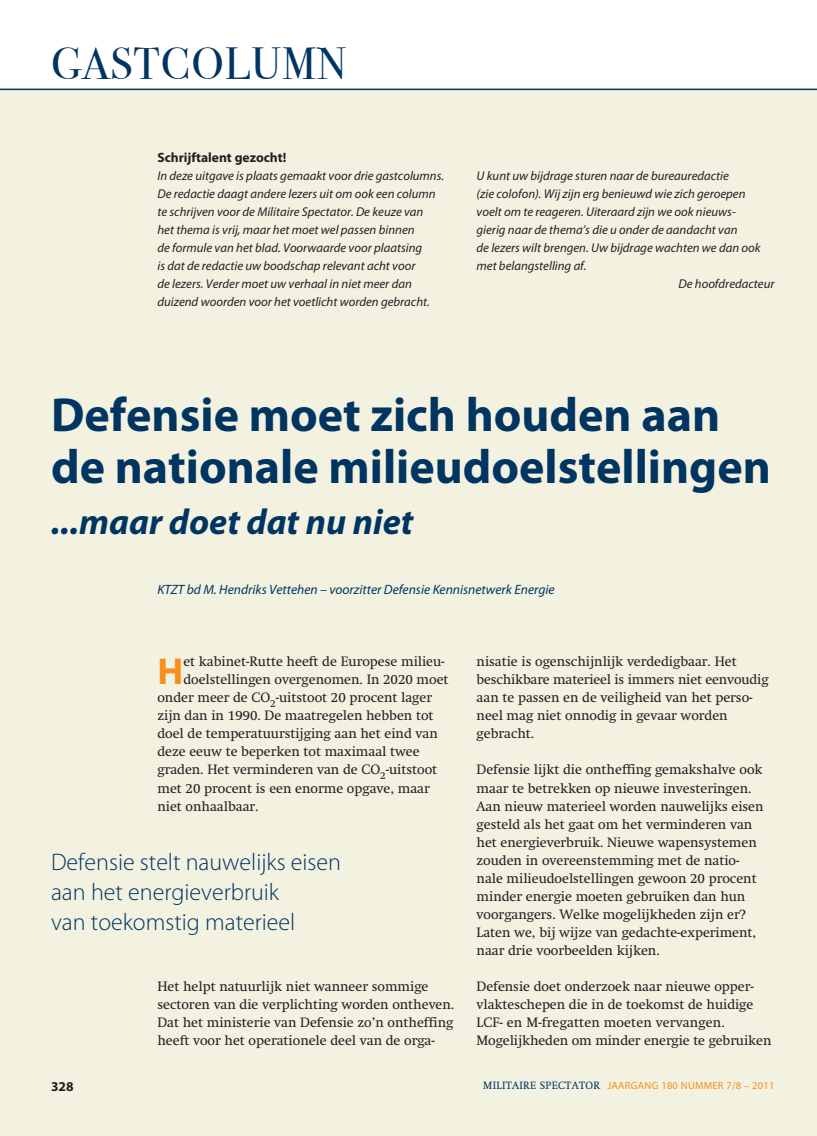
<style>
.page{position:relative;width:817px;height:1136px;background:#fff}
.page>*{position:absolute;margin:0;border:0;box-sizing:border-box;transform-origin:0 0}
.t1{font:700 48px/52.5px "Myriad Pro";color:#003562}
.t2{font:45px "Bodoni Svty Two OSITCTT Book";letter-spacing:.02em;color:#003562}
.t3{font:700 37.65px "Myriad Pro";color:#f68f1e}
.t4{font:italic 700 36px "Myriad Pro";color:#003562}
.t5{font:300 24px/30px "Myriad Pro";color:#003562}
.t6{font:13.5px/18px "Swift";color:#231f20}
.t7{font:italic 13.5px "Myriad Pro";color:#003562}
.t8{font:700 13.5px "Myriad Pro";color:#231f20}
.t9{font:italic 12.75px/18px "Myriad Pro";color:#231f20}
.t10{font:10.5px "Myriad Pro";letter-spacing:.025em;color:#f68f1e}
.s1{font-family:"Swift";color:#003562}
</style>
<div class="page">
<div style="left:0;top:89px;width:816px;height:1046px;background:#f3f1e0"></div>
<hr style="left:0;top:89px;width:816px;height:1px;background:#003562">
<h2 class="t2" style="left:51px;top:37px;width:297px">GASTCOLUMN</h2>
<p class="t8" style="left:157px;top:152px;width:130px">Schrijftalent gezocht!</p>
<p class="t9" style="left:157px;top:168px;width:288px">In deze uitgave is plaats gemaakt voor drie gastcolumns.<br>De redactie daagt andere lezers uit om ook een column te schrijven voor de Militaire Spectator. De keuze van<br>het thema is vrij, maar het moet wel passen binnen<br>de formule van het blad. Voorwaarde voor plaatsing<br>is dat de redactie uw boodschap relevant acht voor<br>de lezers. Verder moet uw verhaal in niet meer dan duizend woorden voor het voetlicht worden gebracht.</p>
<p class="t9" style="left:476px;top:168px;width:254px">U kunt uw bijdrage sturen naar de bureauredactie</p>
<p class="t9" style="left:476px;top:186px;width:270px">(zie colofon). Wij zijn erg benieuwd wie zich geroepen</p>
<p class="t9" style="left:476px;top:204px;width:261px">voelt om te reageren. Uiteraard zijn we ook nieuws-</p>
<p class="t9" style="left:476px;top:222px;width:262px">gierig naar de thema’s die u onder de aandacht van</p>
<p class="t9" style="left:476px;top:240px;width:285px">de lezers wilt brengen. Uw bijdrage wachten we dan ook</p>
<p class="t9" style="left:476px;top:258px;width:111px">met belangstelling af.</p>
<p class="t9" style="left:678px;top:276px;width:97px">De hoofdredacteur</p>
<h1 class="t1" style="left:51px;top:392px;width:721px">Defensie moet zich houden aan de nationale milieudoelstellingen</h1>
<h3 class="t4" style="left:51px;top:508px;width:363px">...maar doet dat nu niet</h3>
<p class="t7" style="left:157px;top:584px;width:399px">KTZT bd M. Hendriks Vettehen – voorzitter Defensie Kennisnetwerk Energie</p>
<h3 class="t3" style="left:157px;top:657px;width:27px">H</h3>
<p class="t6" style="left:183px;top:654px;width:263px">et kabinet-Rutte heeft de Europese milieu-</p>
<p class="t6" style="left:183px;top:672px;width:267px">doelstellingen overgenomen. In 2020 moet</p>
<p class="t6" style="left:157px;top:690px;width:276px">onder meer de CO<sub>2</sub>-uitstoot 20 procent lager</p>
<p class="t6" style="left:157px;top:708px;width:277px">zijn dan in 1990. De maatregelen hebben tot</p>
<p class="t6" style="left:157px;top:726px;width:282px">doel de temperatuurstijging aan het eind van</p>
<p class="t6" style="left:157px;top:744px;width:264px">deze eeuw te beperken tot maximaal twee</p>
<p class="t6" style="left:157px;top:762px;width:281px">graden. Het verminderen van de CO<sub>2</sub>-uitstoot</p>
<p class="t6" style="left:157px;top:780px;width:274px">met 20 procent is een enorme opgave, maar</p>
<p class="t6" style="left:157px;top:798px;width:103px">niet onhaalbaar.</p>
<h3 class="t5" style="left:51px;top:848px;width:291px">Defensie stelt nauwelijks eisen aan het energieverbruik<br>van toekomstig materieel</h3>
<p class="t6" style="left:157px;top:978px;width:298px">Het helpt natuurlijk niet wanneer sommige sectoren van die verplichting worden ontheven.<br>Dat het ministerie van Defensie zo’n ontheffing heeft voor het operationele deel van de orga-</p>
<p class="t6" style="left:476px;top:654px;width:293px">nisatie is ogenschijnlijk verdedigbaar. Het beschikbare materieel is immers niet eenvoudig aan te passen en de veiligheid van het perso&shy;neel mag niet onnodig in gevaar worden gebracht.</p>
<p class="t6" style="left:476px;top:762px;width:288px">Defensie lijkt die ontheffing gemakshalve ook maar te betrekken op nieuwe investeringen.<br>Aan nieuw materieel worden nauwelijks eisen gesteld als het gaat om het verminderen van het energieverbruik. Nieuwe wapensystemen zouden in overeenstemming met de natio&shy;nale milieudoelstellingen gewoon 20 procent minder energie moeten gebruiken dan hun voorgangers. Welke mogelijkheden zijn er?<br>Laten we, bij wijze van gedachte-experiment, naar drie voorbeelden kijken.</p>
<p class="t6" style="left:476px;top:978px;width:296px">Defensie doet onderzoek naar nieuwe opper&shy;vlakteschepen die in de toekomst de huidige LCF- en M-fregatten moeten vervangen.<br>Mogelijkheden om minder energie te gebruiken</p>
<p class="t8" style="left:51px;top:1081px;width:24px">328</p>
<p class="t10" style="left:483px;top:1080px;width:292px"><span class="s1">MILITAIRE SPECTATOR</span> JAARGANG 180 NUMMER 7/8 – 2011</p>
</div>
